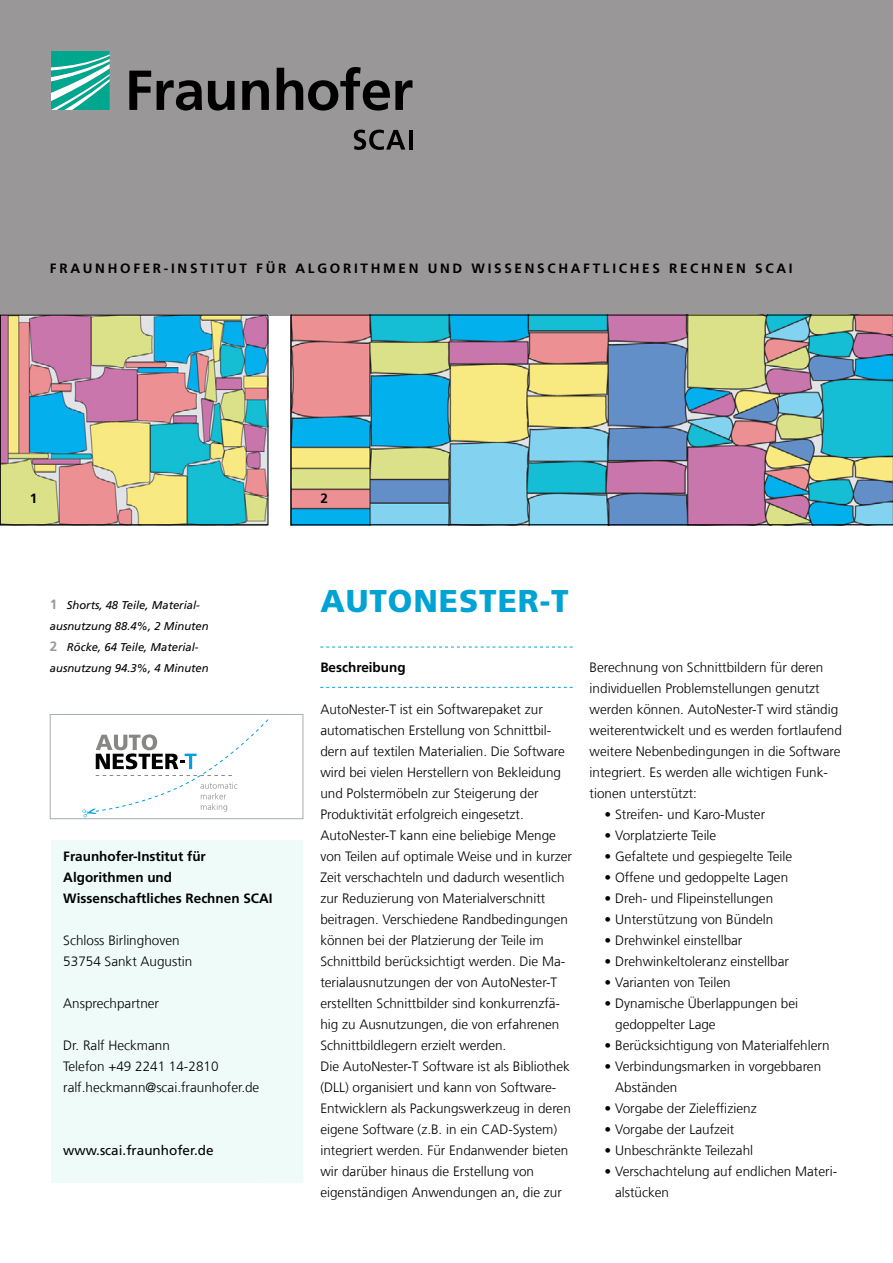
<style>
.page{position:relative;width:893px;height:1263px;background:#fff}
.page>*{position:absolute;margin:0;border:0;box-sizing:border-box;transform-origin:0 0}
.t1{font:900 31.5px "Frutiger LT Com";letter-spacing:.03em;color:#00a3d4}
.t2{font:300 13.5px/21px "Frutiger LT Com";color:#000}
.t3{font:700 13.5px "Frutiger LT Com";letter-spacing:.2em;color:#000}
.t4{font:700 13.5px/21px "Frutiger LT Com";color:#000}
.t5{font:13.5px "Frutiger LT Com";color:#000}
.t6{font:italic 11.25px/21px "Frutiger LT Com";color:#000}
.s1{font-weight:700;font-style:normal;font-size:13.5px;color:#989999}
</style>
<div class="page">
<div style="left:0;top:0;width:893px;height:315px;background:#999797"></div>
<img style="left:2px;top:317px;width:264px;height:206px">
<div style="left:0;top:315px;width:268px;height:210px;border:1px solid #000"></div>
<svg style="left:320px;top:647px;width:253px;height:1px"></svg>
<svg style="left:320px;top:687px;width:253px;height:1px"></svg>
<div style="left:51px;top:840px;width:252px;height:343px;background:#eefbf8"></div>
<svg style="left:49px;top:714px;width:255px;height:105px"></svg>
<img style="left:293px;top:317px;width:598px;height:206px">
<div style="left:291px;top:315px;width:602px;height:210px;border:1px solid #000"></div>
<svg style="left:51px;top:51px;width:59px;height:59px;background:#4abdad"></svg>
<svg style="left:129px;top:67px;width:283px;height:44px"></svg>
<svg style="left:354px;top:130px;width:51px;height:20px"></svg>
<hr style="left:409px;top:130px;width:3px;height:20px;background:#000">
<p class="t3" style="left:50px;top:260px;width:717px">Fraunhof er-Insti tut f ür Algori thmen und Wi ssenschaf tli ches Rechnen SCA</p>
<p class="t3" style="left:789px;top:260px;width:5px">I</p>
<p class="t3" style="left:30px;top:491px;width:9px">1</p>
<p class="t6" style="left:50px;top:595px;width:160px"><span class="s1">1</span> Shorts, 48 Teile, Material&shy;ausnutzung 88.4%, 2 Minuten<br><span class="s1">2</span> Röcke, 64 Teile, Material&shy;ausnutzung 94.3%, 4 Minuten</p>
<p class="t4" style="left:63px;top:846px;width:190px">Fraunhofer-Institut für<br>Algorithmen und<br>Wissenschaftliches Rechnen SCA</p>
<p class="t3" style="left:269px;top:890px;width:5px">I</p>
<p class="t2" style="left:63px;top:930px;width:131px">Schloss Birlinghoven<br>53754 Sankt Augustin</p>
<p class="t2" style="left:63px;top:993px;width:97px">Ansprechpartner</p>
<p class="t2" style="left:63px;top:1035px;width:198px">Dr. Ralf Heckmann<br>Telefon +49 2241 14-2810 ralf.heckmann@scai.fraunhofer.de</p>
<p class="t5" style="left:63px;top:1142px;width:152px">www.scai.fraunhofer.de</p>
<p class="t3" style="left:320px;top:491px;width:9px">2</p>
<h1 class="t1" style="left:320px;top:582px;width:249px">AUTONESTER-T</h1>
<p class="t3" style="left:320px;top:659px;width:87px">Beschreibung</p>
<p class="t2" style="left:320px;top:699px;width:253px">AutoNester-T ist ein Softwarepaket zur automatischen Erstellung von Schnittbil&shy;dern auf textilen Materialien. Die Software wird bei vielen Herstellern von Bekleidung und Polstermöbeln zur Steigerung der Produktivität erfolgreich eingesetzt.<br>AutoNester-T kann eine beliebige Menge von Teilen auf optimale Weise und in kurzer Zeit verschachteln und dadurch wesentlich zur Reduzierung von Materialverschnitt beitragen. Verschiedene Randbedingungen können bei der Platzierung der Teile im Schnittbild berücksichtigt werden. Die Ma&shy;terialausnutzungen der von AutoNester-T erstellten Schnittbilder sind konkurrenzfä&shy;hig zu Ausnutzungen, die von erfahrenen Schnittbildlegern erzielt werden.<br>Die AutoNester-T Software ist als Bibliothek (DLL) organisiert und kann von Software-Entwicklern als Packungswerkzeug in deren eigene Software (z.B. in ein CAD-System) integriert werden. Für Endanwender bieten wir darüber hinaus die Erstellung von eigenständigen Anwendungen an, die zur</p>
<p class="t2" style="left:590px;top:657px;width:254px">Berechnung von Schnittbildern für deren individuellen Problemstellungen genutzt werden können. AutoNester-T wird ständig weiterentwickelt und es werden fortlaufend weitere Nebenbedingungen in die Software integriert. Es werden alle wichtigen Funk&shy;tionen unterstützt:</p>
<p class="t2" style="left:605px;top:804px;width:162px">• Streifen- und Karo-Muster</p>
<p class="t2" style="left:605px;top:825px;width:113px">• Vorplatzierte Teile</p>
<p class="t2" style="left:605px;top:846px;width:189px">• Gefaltete und gespiegelte Teile</p>
<p class="t2" style="left:605px;top:867px;width:185px">• Offene und gedoppelte Lagen</p>
<p class="t2" style="left:605px;top:888px;width:170px">• Dreh- und Flipeinstellungen</p>
<p class="t2" style="left:605px;top:909px;width:170px">• Unterstützung von Bündeln</p>
<p class="t2" style="left:605px;top:930px;width:139px">• Drehwinkel einstellbar</p>
<p class="t2" style="left:605px;top:951px;width:186px">• Drehwinkeltoleranz einstellbar</p>
<p class="t2" style="left:605px;top:972px;width:128px">• Varianten von Teilen</p>
<p class="t2" style="left:615px;top:993px;width:185px;text-indent:-11px">• Dynamische Überlappungen bei gedoppelter Lage</p>
<p class="t2" style="left:605px;top:1035px;width:227px">• Berücksichtigung von Materialfehlern</p>
<p class="t2" style="left:615px;top:1056px;width:208px;text-indent:-11px">• Verbindungsmarken in vorgebbaren<br>Abständen</p>
<p class="t2" style="left:605px;top:1098px;width:154px">• Vorgabe der Zieleffizienz</p>
<p class="t2" style="left:605px;top:1119px;width:131px">• Vorgabe der Laufzeit</p>
<p class="t2" style="left:605px;top:1140px;width:150px">• Unbeschränkte Teilezahl</p>
<p class="t2" style="left:615px;top:1161px;width:224px;text-indent:-11px">• Verschachtelung auf endlichen Materi&shy;alstücken</p>
</div>
